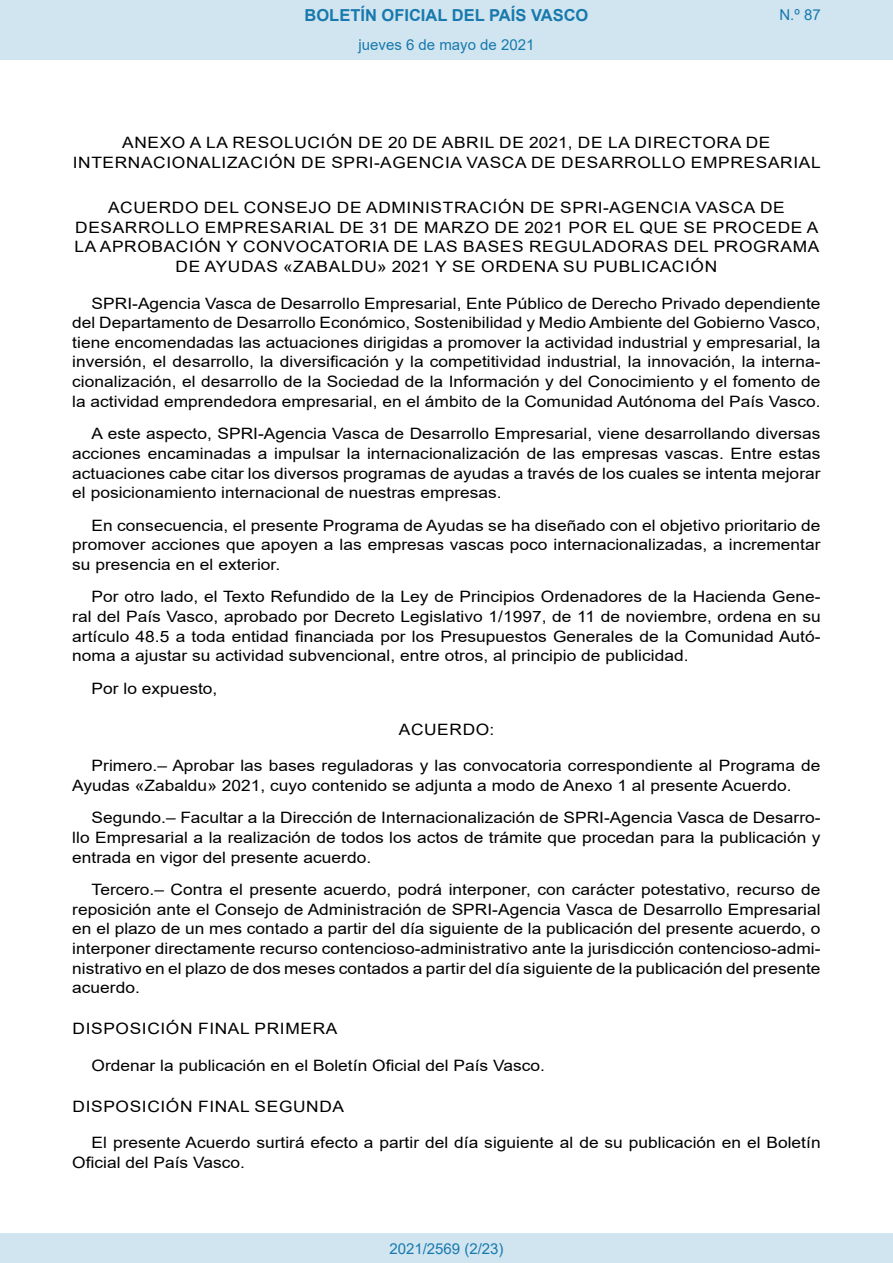
<style>
.page{position:relative;width:893px;height:1263px;background:#fff}
.page>*{position:absolute;margin:0;border:0;box-sizing:border-box;transform-origin:0 0}
.t1{font:700 16.5px "Arial";color:#1879ad}
.BOPVDetalle{font:15.6px/19.6px "Arial";color:#000;text-align:justify;scale:1.11 1}
.BOPVClave{font:15.6px/19.6px "Arial";letter-spacing:.035em;color:#000;text-align:center;scale:1.11 1}
.BOPVDisposicion{font:15.6px "Arial";letter-spacing:.035em;color:#000;scale:1.11 1}
.Paginacion_Centro{font:15px "Arial";color:#1879ad}
</style>
<div class="page">
<div style="left:0;top:0;width:893px;height:60px;background:#d0e5f0"></div>
<div style="left:0;top:1233px;width:893px;height:30px;background:#d0e5f0"></div>
<p class="t1" style="left:305px;top:3px;width:285px">BOLETÍN OFICIAL DEL PAÍS VASCO</p>
<p class="Paginacion_Centro" style="left:358px;top:35px;width:177px">jueves 6 de mayo de 2021</p>
<p class="Paginacion_Centro" style="left:779px;top:5px;width:43px">N.º 87</p>
<p class="BOPVClave" style="left:73px;top:133px;width:675px">ANEXO A LA RESOLUCIÓN DE 20 DE ABRIL DE 2021, DE LA DIRECTORA DE<br>INTERNACIONALIZACIÓN DE SPRI-AGENCIA VASCA DE DESARROLLO EMPRESARIAL</p>
<p class="BOPVClave" style="left:74px;top:197px;width:672px">ACUERDO DEL CONSEJO DE ADMINISTRACIÓN DE SPRI-AGENCIA VASCA DE DESARROLLO EMPRESARIAL DE 31 DE MARZO DE 2021 POR EL QUE SE PROCEDE A LA APROBACIÓN Y CONVOCATORIA DE LAS BASES REGULADORAS DEL PROGRAMA DE AYUDAS «ZABALDU» 2021 Y SE ORDENA SU PUBLICACIÓN</p>
<p class="BOPVDetalle" style="left:72px;top:293px;width:676px;text-indent:19px">SPRI-Agencia Vasca de Desarrollo Empresarial, Ente Público de Derecho Privado dependiente del Departamento de Desarrollo Económico, Sostenibilidad y Medio Ambiente del Gobierno Vasco, tiene encomendadas las actuaciones dirigidas a promover la actividad industrial y empresarial, la inversión, el desarrollo, la diversificación y la competitividad industrial, la innovación, la interna&shy;cionalización, el desarrollo de la Sociedad de la Información y del Conocimiento y el fomento de la actividad emprendedora empresarial, en el ámbito de la Comunidad Autónoma del País Vasco.</p>
<p class="BOPVDetalle" style="left:72px;top:424px;width:676px;text-indent:19px">A este aspecto, SPRI-Agencia Vasca de Desarrollo Empresarial, viene desarrollando diversas acciones encaminadas a impulsar la internacionalización de las empresas vascas. Entre estas actuaciones cabe citar los diversos programas de ayudas a través de los cuales se intenta mejorar el posicionamiento internacional de nuestras empresas.</p>
<p class="BOPVDetalle" style="left:72px;top:515px;width:676px;text-indent:19px">En consecuencia, el presente Programa de Ayudas se ha diseñado con el objetivo prioritario de promover acciones que apoyen a las empresas vascas poco internacionalizadas, a incrementar su presencia en el exterior.</p>
<p class="BOPVDetalle" style="left:72px;top:587px;width:676px;text-indent:19px">Por otro lado, el Texto Refundido de la Ley de Principios Ordenadores de la Hacienda Gene&shy;ral del País Vasco, aprobado por Decreto Legislativo 1/1997, de 11 de noviembre, ordena en su artículo 48.5 a toda entidad financiada por los Presupuestos Generales de la Comunidad Autó&shy;noma a ajustar su actividad subvencional, entre otros, al principio de publicidad.</p>
<p class="BOPVDetalle" style="left:92px;top:678px;width:115px">Por lo expuesto,</p>
<p class="BOPVClave" style="left:399px;top:719px;width:88px">ACUERDO:</p>
<p class="BOPVDetalle" style="left:72px;top:756px;width:676px;text-indent:19px">Primero.– Aprobar las bases reguladoras y las convocatoria correspondiente al Programa de<br>Ayudas «Zabaldu» 2021, cuyo contenido se adjunta a modo de Anexo 1 al presente Acuerdo.</p>
<p class="BOPVDetalle" style="left:72px;top:808px;width:676px;text-indent:19px">Segundo.– Facultar a la Dirección de Internacionalización de SPRI-Agencia Vasca de Desarro&shy;llo Empresarial a la realización de todos los actos de trámite que procedan para la publicación y entrada en vigor del presente acuerdo.</p>
<p class="BOPVDetalle" style="left:72px;top:879px;width:676px;text-indent:19px">Tercero.– Contra el presente acuerdo, podrá interponer, con carácter potestativo, recurso de reposición ante el Consejo de Administración de SPRI-Agencia Vasca de Desarrollo Empresarial en el plazo de un mes contado a partir del día siguiente de la publicación del presente acuerdo, o interponer directamente recurso contencioso-administrativo ante la jurisdicción contencioso-admi&shy;nistrativo en el plazo de dos meses contados a partir del día siguiente de la publicación del presente acuerdo.</p>
<p class="BOPVDisposicion" style="left:73px;top:1018px;width:240px">DISPOSICIÓN FINAL PRIMERA</p>
<p class="BOPVDetalle" style="left:92px;top:1055px;width:410px">Ordenar la publicación en el Boletín Oficial del País Vasco.</p>
<p class="BOPVDisposicion" style="left:73px;top:1095px;width:246px">DISPOSICIÓN FINAL SEGUNDA</p>
<p class="BOPVDetalle" style="left:72px;top:1133px;width:676px;text-indent:19px">El presente Acuerdo surtirá efecto a partir del día siguiente al de su publicación en el Boletín<br>Oficial del País Vasco.</p>
<p class="Paginacion_Centro" style="left:389px;top:1238px;width:116px">2021/2569 (2/23)</p>
</div>
